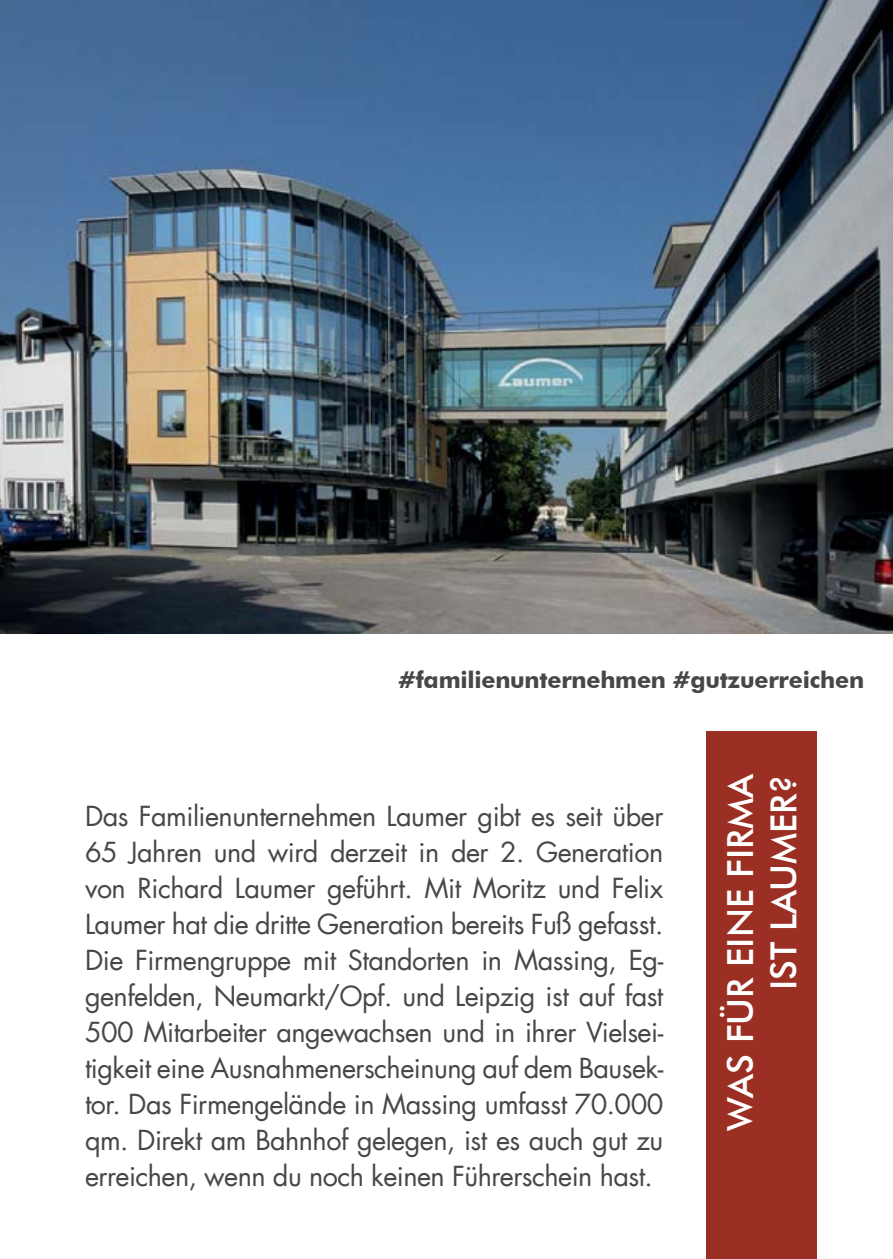
<style>
.page{position:relative;width:893px;height:1259px;background:#fff}
.page>*{position:absolute;margin:0;border:0;box-sizing:border-box;transform-origin:0 0}
.t1{font:500 36px/43.2px "Futura BT";color:#fff;text-align:right}
.t2{font:27px/36px "Futura LT";letter-spacing:-.02em;color:#464746;text-align:justify}
.t3{font:700 23.1px "Futura BT";letter-spacing:-.01em;color:#464746}
</style>
<div class="page">
<img style="left:0;top:0;width:893px;height:634px">
<div style="left:706px;top:731px;width:110px;height:527px;background:#9b2f24"></div>
<p class="t3" style="left:398px;top:665px;width:467px">#familienunternehmen #gutzuerreichen</p>
<p class="t2" style="left:85px;top:798px;width:580px">Das Familienunternehmen Laumer gibt es seit über 65 Jahren und wird derzeit in der 2. Generation von Richard Laumer geführt. Mit Moritz und Felix Laumer hat die dritte Generation bereits Fuß gefasst.<br>Die Firmengruppe mit Standorten in Massing, Eg&shy;genfelden, Neumarkt/Opf. und Leipzig ist auf fast 500 Mitarbeiter angewachsen und in ihrer Vielsei&shy;tigkeit eine Ausnahmenerscheinung auf dem Bausek&shy;tor. Das Firmengelände in Massing umfasst 70.000 qm. Direkt am Bahnhof gelegen, ist es auch gut zu erreichen, wenn du noch keinen Führerschein hast.</p>
<h1 class="t1" style="left:718px;top:1131px;width:359px;rotate:-90deg">WAS FÜR EINE FIRMA<br>IST LAUMER?</h1>
</div>
